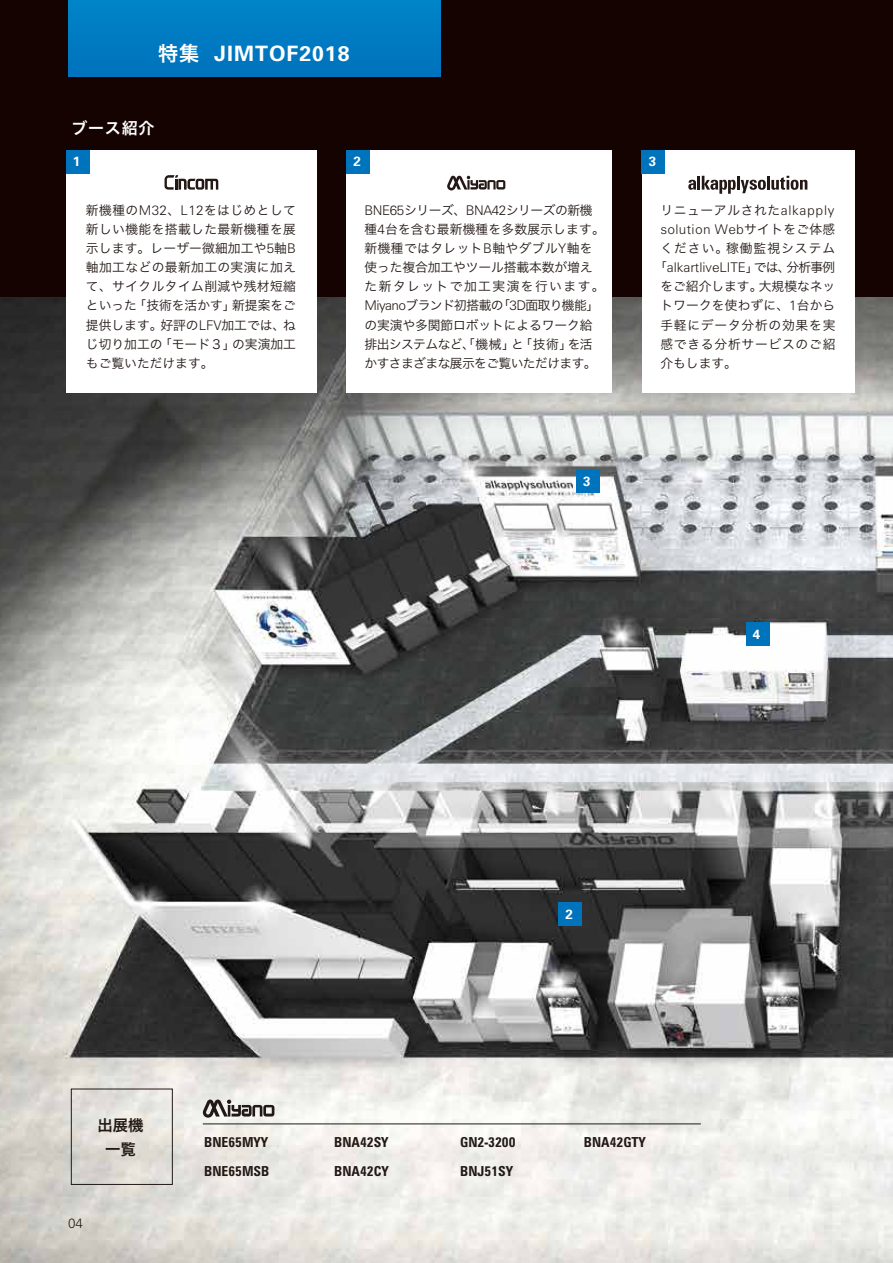
<style>
.page{position:relative;width:893px;height:1263px;background:#fff}
.page>*{position:absolute;margin:0;border:0;box-sizing:border-box;transform-origin:0 0}
.t1{font:700 21.15px "Univers";letter-spacing:.05em;color:#fff}
.t2{font:15.9px "Hira Kaku Pro W6";letter-spacing:.05em;color:#fff}
.t3{font:15.45px/24.3px "Hira Kaku Pro W6";color:#221815;text-align:center}
.t4{font:700 condensed 13.8px/28.3px "Zurich BT";color:#221815}
.t5{font:300 13.35px "Zurich BT";color:#221815}
.t6{font:300 13.35px "Zurich BT";letter-spacing:.025em;color:#221815}
.t7{font:700 13.35px "Univers";color:#fff}
.t8{font:12.75px/19.2px "Hira Kaku Pro W3";color:#221815;text-align:justify}
.t9{font:12.75px "Hira Kaku Pro W3";letter-spacing:.05em;color:#221815}
.t10{font:12.75px "Hira Kaku Pro W3";letter-spacing:.08em;color:#221815}
.s1{font-family:"Hira Kaku Pro W6";font-weight:400;font-size:20.25px}
.s2{font-family:"Zurich BT";font-weight:300;font-size:13.35px}
.s3{font-family:"Hira Kaku Pro W3";font-weight:400;font-size:12.75px}
</style>
<div class="page">
<img style="left:0;top:296px;width:893px;height:967px">
<div style="left:0;top:0;width:893px;height:296px;background:#150301"></div>
<div style="left:71px;top:1089px;width:102px;height:96px;border:1px solid #221815"></div>
<svg style="left:203px;top:1099px;width:71px;height:19px"></svg>
<hr style="left:203px;top:1123px;width:498px;height:1px;background:#221815">
<div style="left:347px;top:150px;width:265px;height:242px;background:#fff"></div>
<div style="left:347px;top:150px;width:23px;height:23px;background:#0073bd"></div>
<svg style="left:447px;top:176px;width:58px;height:14px"></svg>
<div style="left:642px;top:150px;width:212px;height:242px;background:#fff"></div>
<div style="left:642px;top:150px;width:23px;height:23px;background:#0073bd"></div>
<svg style="left:688px;top:176px;width:119px;height:18px"></svg>
<div style="left:66px;top:150px;width:251px;height:242px;background:#fff"></div>
<div style="left:66px;top:150px;width:23px;height:23px;background:#0073bd"></div>
<svg style="left:165px;top:175px;width:53px;height:15px"></svg>
<div style="left:559px;top:903px;width:23px;height:23px;background:#0073bd"></div>
<div style="left:576px;top:469px;width:23px;height:24px;background:#0073bd"></div>
<div style="left:746px;top:622px;width:23px;height:23px;background:#0073bd"></div>
<div style="left:68px;top:0;width:373px;height:77px;background:#007bc3"></div>
<h1 class="t1" style="left:158px;top:40px;width:193px"><span class="s1">特集</span> JIMTOF2018</h1>
<p class="t2" style="left:71px;top:114px;width:84px">ブース紹介</p>
<p class="t7" style="left:73px;top:154px;width:9px">1</p>
<p class="t8" style="left:86px;top:199px;width:212px">新機種の<span class="s2">M32</span>、<span class="s2">L12</span>をはじめとして新しい機能を搭載した最新機種を展示します。レーザー微細加工や<span class="s2">5</span>軸<span class="s2">B</span>軸加工などの最新加工の実演に加えて、サイクルタイム削減や残材短縮といった「技術を活かす」新提案をご提供します。好評の<span class="s2">LFV</span>加工では、ねじ切り加工の「モード３」の実演加工もご覧いただけます。</p>
<p class="t7" style="left:354px;top:154px;width:9px">2</p>
<p class="t8" style="left:365px;top:199px;width:242px;text-align:left"><span class="s2">BNE65</span>シリーズ、<span class="s2">BNA42</span>シリーズの新機種<span class="s2">4</span>台を含む最新機種を多数展示します。新機種ではタレット<span class="s2">B</span>軸やダブル<span class="s2">Y</span>軸を使った複合加工やツール搭載本数が増えた新タレットで加工実演を行います。<br><span class="s2">Miyano</span>ブランド初搭載の「<span class="s2">3D</span>面取り機能」の実演や多関節ロボットによるワーク給排出システムなど、「機械」と「技術」を活かすさまざまな展示をご覧いただけます。</p>
<p class="t7" style="left:583px;top:473px;width:9px">3</p>
<p class="t7" style="left:649px;top:154px;width:9px">3</p>
<p class="t9" style="left:660px;top:199px;width:176px">リニューアルされた<span class="s2">alkapply</span></p>
<p class="t6" style="left:660px;top:221px;width:176px">solution Web<span class="s3">サイトをご体感</span></p>
<p class="t10" style="left:660px;top:237px;width:176px">ください。稼働監視システム</p>
<p class="t5" style="left:654px;top:259px;width:183px"><span class="s3">「</span>alkartliveLITE<span class="s3">」では、分析事例</span></p>
<p class="t8" style="left:660px;top:276px;width:177px">をご紹介します。大規模なネットワークを使わずに、<span class="s2">1</span>台から手軽にデータ分析の効果を実感できる分析サービスのご紹介もします。</p>
<p class="t7" style="left:753px;top:626px;width:9px">4</p>
<p class="t7" style="left:566px;top:906px;width:9px">2</p>
<p class="t3" style="left:97px;top:1112px;width:48px">出展機一覧</p>
<p class="t5" style="left:68px;top:1215px;width:16px">04</p>
<p class="t4" style="left:334px;top:1128px;width:56px">BNA42SY<br>BNA42CY</p>
<p class="t4" style="left:460px;top:1128px;width:57px">GN2-3200<br>BNJ51SY</p>
<p class="t4" style="left:204px;top:1128px;width:66px">BNE65MYY</p>
<p class="t4" style="left:584px;top:1128px;width:63px">BNA42GTY</p>
<p class="t4" style="left:204px;top:1157px;width:67px">BNE65MSB</p>
</div>
